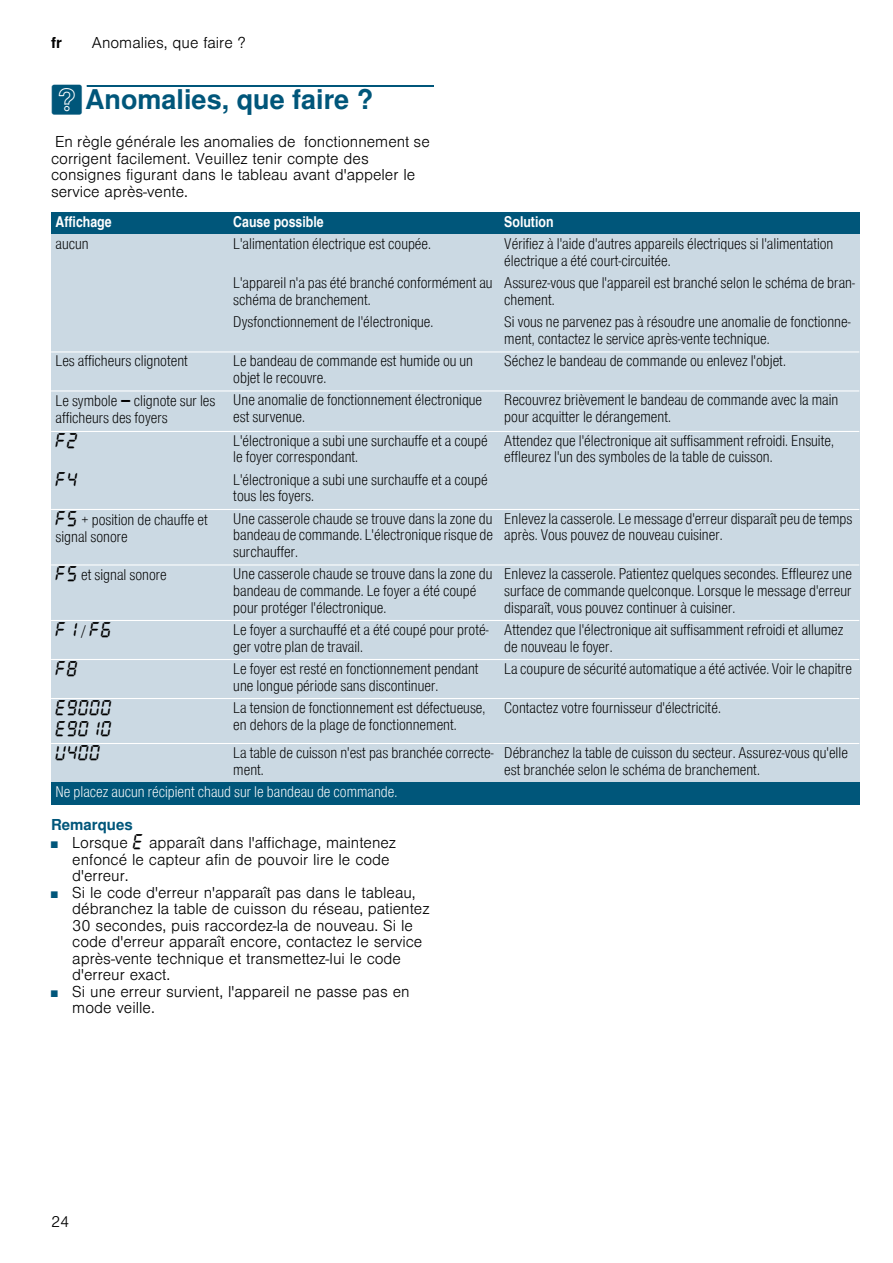
<style>
.page{position:relative;width:893px;height:1263px;background:#fff}
.page>*{position:absolute;margin:0;border:0;box-sizing:border-box;transform-origin:0 0}
.t1{font:700 27px "Nimbus San L";color:#00567a}
.t2{font:16.5px/21px "BSH Symb All";color:#000}
.t3{font:15px/16.5px "Nimbus San L Lig Con";color:#000}
.t4{font:300 15px/16.5px "Nimbus San L";color:#000}
.t5{font:15px "Nimbus San L Lig Con";color:#fff}
.t6{font:15px "Nimbus San L Bol Con";color:#fff}
.t7{font:700 15px "Nimbus San L";color:#00567a}
.t8{font:700 15px "Nimbus San L";color:#000}
.s1{font-family:"BSH Symb PG2";font-weight:400}
.s2{font-family:"BSH Symb PH4";font-size:16.5px}
.s3{font-family:"BSH Symb All";font-size:16.5px}
.s4{font-family:"Nimbus San L Lig Con";font-size:15px}
.s5{font-size:9px;color:#00567a}
.s6{font-family:"BSH Symb All";font-weight:400;font-size:16.5px}
</style>
<div class="page">
<div style="left:87px;top:85px;width:347px;height:2px;border:1px solid #00567a"></div>
<div style="left:51px;top:212px;width:178px;height:23px;background:#00567a"></div>
<div style="left:229px;top:212px;width:271px;height:23px;background:#00567a"></div>
<div style="left:500px;top:212px;width:359px;height:23px;background:#00567a"></div>
<div style="left:51px;top:235px;width:178px;height:117px;background:#cbd9e3"></div>
<div style="left:229px;top:235px;width:271px;height:39px;background:#cbd9e3"></div>
<div style="left:500px;top:235px;width:359px;height:39px;background:#cbd9e3"></div>
<div style="left:229px;top:274px;width:271px;height:39px;background:#cbd9e3"></div>
<div style="left:500px;top:274px;width:359px;height:39px;background:#cbd9e3"></div>
<div style="left:229px;top:313px;width:271px;height:39px;background:#cbd9e3"></div>
<div style="left:500px;top:313px;width:359px;height:39px;background:#cbd9e3"></div>
<div style="left:51px;top:352px;width:178px;height:39px;background:#cbd9e3"></div>
<div style="left:229px;top:352px;width:271px;height:39px;background:#cbd9e3"></div>
<div style="left:500px;top:352px;width:359px;height:39px;background:#cbd9e3"></div>
<div style="left:51px;top:391px;width:178px;height:40px;background:#cbd9e3"></div>
<div style="left:229px;top:391px;width:271px;height:40px;background:#cbd9e3"></div>
<div style="left:500px;top:391px;width:359px;height:40px;background:#cbd9e3"></div>
<div style="left:51px;top:431px;width:178px;height:39px;background:#cbd9e3"></div>
<div style="left:229px;top:431px;width:271px;height:39px;background:#cbd9e3"></div>
<div style="left:500px;top:431px;width:359px;height:78px;background:#cbd9e3"></div>
<div style="left:51px;top:470px;width:178px;height:39px;background:#cbd9e3"></div>
<div style="left:229px;top:470px;width:271px;height:39px;background:#cbd9e3"></div>
<div style="left:51px;top:509px;width:178px;height:56px;background:#cbd9e3"></div>
<div style="left:229px;top:509px;width:271px;height:56px;background:#cbd9e3"></div>
<div style="left:500px;top:509px;width:359px;height:56px;background:#cbd9e3"></div>
<div style="left:51px;top:565px;width:178px;height:55px;background:#cbd9e3"></div>
<div style="left:229px;top:565px;width:271px;height:55px;background:#cbd9e3"></div>
<div style="left:500px;top:565px;width:359px;height:55px;background:#cbd9e3"></div>
<div style="left:51px;top:620px;width:178px;height:39px;background:#cbd9e3"></div>
<div style="left:229px;top:620px;width:271px;height:39px;background:#cbd9e3"></div>
<div style="left:500px;top:620px;width:359px;height:39px;background:#cbd9e3"></div>
<div style="left:51px;top:659px;width:178px;height:39px;background:#cbd9e3"></div>
<div style="left:229px;top:659px;width:271px;height:39px;background:#cbd9e3"></div>
<div style="left:500px;top:659px;width:359px;height:39px;background:#cbd9e3"></div>
<div style="left:51px;top:698px;width:178px;height:45px;background:#cbd9e3"></div>
<div style="left:229px;top:698px;width:271px;height:45px;background:#cbd9e3"></div>
<div style="left:500px;top:698px;width:359px;height:45px;background:#cbd9e3"></div>
<div style="left:51px;top:743px;width:178px;height:39px;background:#cbd9e3"></div>
<div style="left:229px;top:743px;width:271px;height:39px;background:#cbd9e3"></div>
<div style="left:500px;top:743px;width:359px;height:39px;background:#cbd9e3"></div>
<div style="left:51px;top:782px;width:808px;height:23px;background:#00567a"></div>
<hr style="left:51px;top:351px;width:808px;height:1px;background:#fff">
<hr style="left:51px;top:390px;width:808px;height:1px;background:#fff">
<hr style="left:51px;top:431px;width:808px;height:1px;background:#fff">
<hr style="left:51px;top:509px;width:808px;height:1px;background:#fff">
<hr style="left:51px;top:564px;width:808px;height:1px;background:#fff">
<hr style="left:51px;top:620px;width:808px;height:1px;background:#fff">
<hr style="left:51px;top:659px;width:808px;height:1px;background:#fff">
<hr style="left:51px;top:698px;width:808px;height:1px;background:#fff">
<hr style="left:51px;top:743px;width:808px;height:1px;background:#fff">
<p class="t8" style="left:51px;top:34px;width:12px">fr</p>
<p class="t4" style="left:92px;top:33px;width:155px">Anomalies, que faire ?</p>
<h1 class="t1" style="left:51px;top:83px;width:324px"><span class="s1">3</span>Anomalies, que faire ?</h1>
<p class="t4" style="left:51px;top:132px;width:380px">En règle générale les anomalies de fonctionnement se corrigent facilement. Veuillez tenir compte des consignes figurant dans le tableau avant d'appeler le service après-vente.</p>
<p class="t6" style="left:56px;top:212px;width:58px">Affichage</p>
<p class="t6" style="left:233px;top:212px;width:92px">Cause possible</p>
<p class="t6" style="left:504px;top:212px;width:51px">Solution</p>
<p class="t3" style="left:56px;top:235px;width:35px">aucun</p>
<p class="t3" style="left:233px;top:235px;width:199px">L'alimentation électrique est coupée.</p>
<p class="t3" style="left:504px;top:235px;width:331px">Vérifiez à l'aide d'autres appareils électriques si l'alimentation électrique a été court-circuitée.</p>
<p class="t3" style="left:233px;top:274px;width:261px">L'appareil n'a pas été branché conformément au schéma de branchement.</p>
<p class="t3" style="left:504px;top:274px;width:352px">Assurez-vous que l'appareil est branché selon le schéma de bran&shy;chement.</p>
<p class="t3" style="left:233px;top:313px;width:202px">Dysfonctionnement de l'électronique.</p>
<p class="t3" style="left:504px;top:313px;width:348px">Si vous ne parvenez pas à résoudre une anomalie de fonctionne&shy;ment, contactez le service après-vente technique.</p>
<p class="t3" style="left:56px;top:352px;width:134px">Les afficheurs clignotent</p>
<p class="t3" style="left:233px;top:352px;width:241px">Le bandeau de commande est humide ou un objet le recouvre.</p>
<p class="t3" style="left:504px;top:352px;width:283px">Séchez le bandeau de commande ou enlevez l'objet.</p>
<p class="t3" style="left:56px;top:392px;width:161px;line-height:17px">Le symbole <span class="s2">Ù</span> clignote sur les afficheurs des foyers</p>
<p class="t3" style="left:233px;top:391px;width:250px">Une anomalie de fonctionnement électronique est survenue.</p>
<p class="t3" style="left:504px;top:391px;width:335px">Recouvrez brièvement le bandeau de commande avec la main pour acquitter le dérangement.</p>
<p class="t2" style="left:56px;top:431px;width:24px">”ƒ</p>
<p class="t3" style="left:233px;top:432px;width:256px">L'électronique a subi une surchauffe et a coupé le foyer correspondant.</p>
<p class="t3" style="left:504px;top:432px;width:331px">Attendez que l'électronique ait suffisamment refroidi. Ensuite, effleurez l'un des symboles de la table de cuisson.</p>
<p class="t2" style="left:56px;top:470px;width:24px">”…</p>
<p class="t3" style="left:233px;top:471px;width:256px">L'électronique a subi une surchauffe et a coupé tous les foyers.</p>
<p class="t3" style="left:56px;top:511px;width:154px;line-height:17px"><span class="s3">”†</span> + position de chauffe et signal sonore</p>
<p class="t3" style="left:233px;top:510px;width:261px;text-align:justify">Une casserole chaude se trouve dans la zone du bandeau de commande. L'électronique risque de surchauffer.</p>
<p class="t3" style="left:504px;top:510px;width:349px">Enlevez la casserole. Le message d'erreur disparaît peu de temps après. Vous pouvez de nouveau cuisiner.</p>
<p class="t3" style="left:56px;top:566px;width:113px"><span class="s3">”†</span> et signal sonore</p>
<p class="t3" style="left:233px;top:565px;width:260px">Une casserole chaude se trouve dans la zone du bandeau de commande. Le foyer a été coupé pour protéger l'électronique.</p>
<p class="t3" style="left:504px;top:565px;width:349px;text-align:justify">Enlevez la casserole. Patientez quelques secondes. Effleurez une surface de commande quelconque. Lorsque le message d'erreur disparaît, vous pouvez continuer à cuisiner.</p>
<p class="t2" style="left:56px;top:620px;width:58px">”‚ <span class="s4">/</span> ”‡</p>
<p class="t3" style="left:233px;top:621px;width:257px">Le foyer a surchauffé et a été coupé pour proté&shy;ger votre plan de travail.</p>
<p class="t3" style="left:504px;top:621px;width:340px">Attendez que l'électronique ait suffisamment refroidi et allumez de nouveau le foyer.</p>
<p class="t2" style="left:56px;top:659px;width:24px">”‰</p>
<p class="t3" style="left:233px;top:660px;width:247px">Le foyer est resté en fonctionnement pendant une longue période sans discontinuer.</p>
<p class="t3" style="left:504px;top:660px;width:349px">La coupure de sécurité automatique a été activée. Voir le chapitre</p>
<p class="t2" style="left:56px;top:698px;width:58px">“Š‹‹‹ “Š‹‚‹</p>
<p class="t3" style="left:233px;top:699px;width:253px">La tension de fonctionnement est défectueuse, en dehors de la plage de fonctionnement.</p>
<p class="t3" style="left:504px;top:699px;width:218px">Contactez votre fournisseur d'électricité.</p>
<p class="t2" style="left:56px;top:743px;width:47px">—…‹‹</p>
<p class="t3" style="left:233px;top:744px;width:262px">La table de cuisson n'est pas branchée correcte&shy;ment.</p>
<p class="t3" style="left:504px;top:744px;width:345px">Débranchez la table de cuisson du secteur. Assurez-vous qu'elle est branchée selon le schéma de branchement.</p>
<p class="t5" style="left:56px;top:782px;width:343px">Ne placez aucun récipient chaud sur le bandeau de commande.</p>
<p class="t7" style="left:51px;top:815px;width:83px">Remarques</p>
<p class="t4" style="left:72px;top:832px;width:325px;text-indent:-21px"><span class="s5">■</span> Lorsque <span class="s6">“</span> apparaît dans l'affichage, maintenez enfoncé le capteur afin de pouvoir lire le code d'erreur.</p>
<p class="t4" style="left:72px;top:882px;width:358px;text-indent:-21px"><span class="s5">■</span> Si le code d'erreur n'apparaît pas dans le tableau, débranchez la table de cuisson du réseau, patientez 30 secondes, puis raccordez-la de nouveau. Si le code d'erreur apparaît encore, contactez le service après-vente technique et transmettez-lui le code d'erreur exact.</p>
<p class="t4" style="left:72px;top:981px;width:339px;text-indent:-21px"><span class="s5">■</span> Si une erreur survient, l'appareil ne passe pas en mode veille.</p>
<p class="t4" style="left:51px;top:1212px;width:20px">24</p>
</div>
